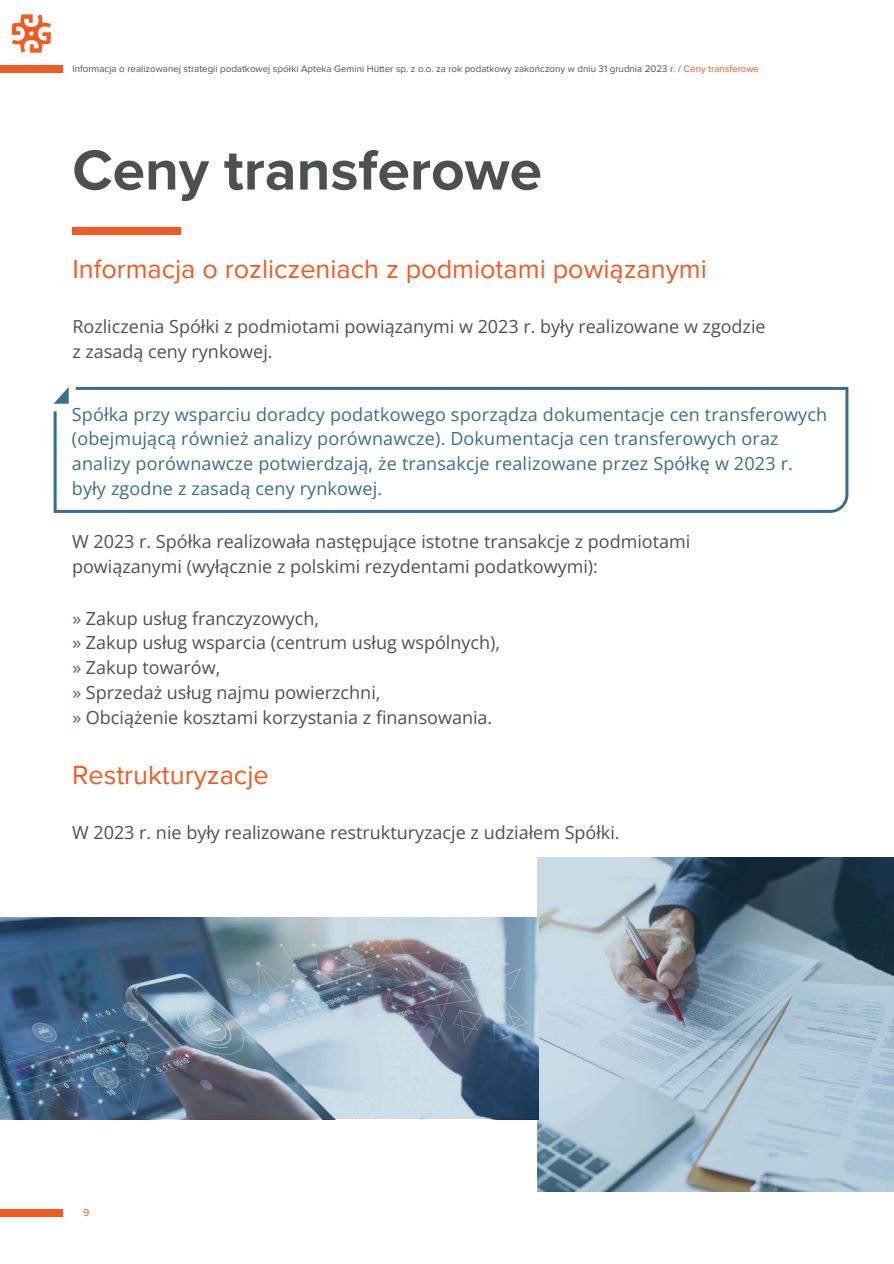
<style>
.page{position:relative;width:894px;height:1264px;background:#fff}
.page>*{position:absolute;margin:0;border:0;box-sizing:border-box;transform-origin:0 0}
.t1{font:700 58.5px "Proxima Nova";color:#4d5051}
.t2{font:27px "Proxima Nova";color:#f15a22}
.t3{font:18px/24.8px "Open Sans";color:#4d5051}
.t4{font:18px/24.8px "Open Sans";letter-spacing:.01em;color:#386d8c}
.t5{font:10.5px "Proxima Nova";color:#f15a22}
.t6{font:9.75px "Proxima Nova";color:#4d5051}
.s1{color:#f15a22}
.s2{color:#386d8c}
</style>
<div class="page">
<div style="left:0;top:1209px;width:63px;height:7px;background:#f15a22"></div>
<div style="left:0;top:66px;width:63px;height:7px;background:#f15a22"></div>
<svg style="left:12px;top:14px;width:39px;height:39px"></svg>
<div style="left:72px;top:227px;width:108px;height:7px;background:#f15a22"></div>
<svg style="left:54px;top:387px;width:794px;height:126px"></svg>
<img style="left:0;top:917px;width:537px;height:201px">
<svg style="left:537px;top:857px;width:356px;height:334px"></svg>
<h3 class="t6" style="left:72px;top:63px;width:688px">Informacja o realizowanej strategii podatkowej spółki Apteka Gemini Hütter sp. z o.o. za rok podatkowy zakończony w dniu 31 grudnia 2023 r. / <span class="s1">Ceny transferowe</span></h3>
<h3 class="t1" style="left:72px;top:136px;width:471px">Ceny transferowe</h3>
<p class="t2" style="left:72px;top:253px;width:635px">Informacja o rozliczeniach z podmiotami powiązanymi</p>
<p class="t3" style="left:72px;top:313px;width:694px">Rozliczenia Spółki z podmiotami powiązanymi w 2023 r. były realizowane w zgodzie z zasadą ceny rynkowej.</p>
<h2 class="t4" style="left:72px;top:401px;width:756px">Spółka przy wsparciu doradcy podatkowego sporządza dokumentacje cen transferowych (obejmującą również analizy porównawcze). Dokumentacja cen transferowych oraz analizy porównawcze potwierdzają, że transakcje realizowane przez Spółkę w 2023 r. były zgodne z zasadą ceny rynkowej.</h2>
<h3 class="t3" style="left:72px;top:529px;width:619px">W 2023 r. Spółka realizowała następujące istotne transakcje z podmiotami powiązanymi (wyłącznie z polskimi rezydentami podatkowymi):</h3>
<p class="t3" style="left:72px;top:605px;width:429px"><span class="s2">»</span> Zakup usług franczyzowych,<br><span class="s2">»</span> Zakup usług wsparcia (centrum usług wspólnych), <span class="s2">»</span> Zakup towarów,<br><span class="s2">»</span> Sprzedaż usług najmu powierzchni,</p>
<p class="t3" style="left:72px;top:704px;width:421px"><span class="s2">»</span> Obciążenie kosztami korzystania z finansowania.</p>
<h3 class="t2" style="left:72px;top:759px;width:198px">Restrukturyzacje</h3>
<h3 class="t3" style="left:72px;top:819px;width:549px">W 2023 r. nie były realizowane restrukturyzacje z udziałem Spółki.</h3>
<h2 class="t5" style="left:83px;top:1206px;width:8px">9</h2>
</div>
